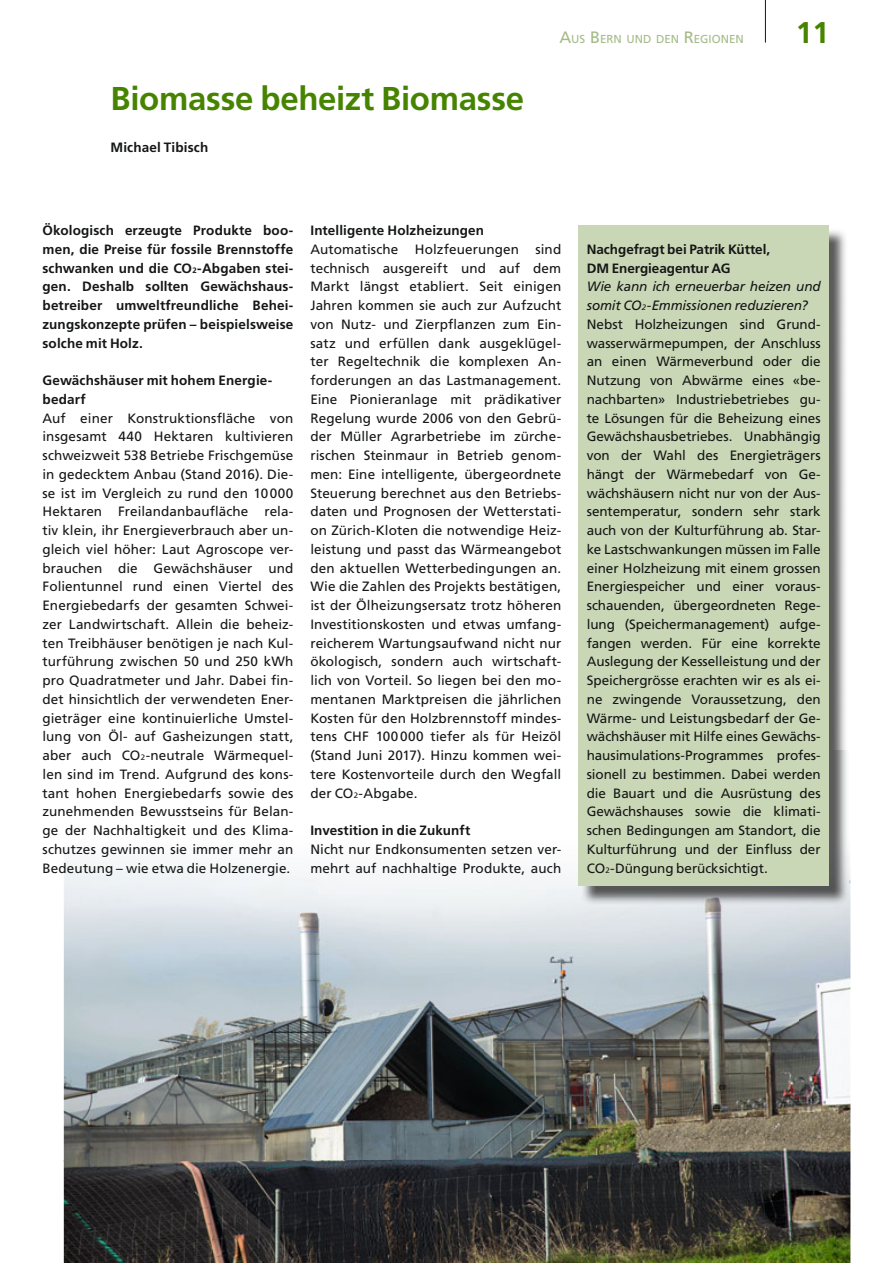
<style>
.page{position:relative;width:893px;height:1263px;background:#fff}
.page>*{position:absolute;margin:0;border:0;box-sizing:border-box;transform-origin:0 0}
.t1{font:700 33px "Frutiger LT";letter-spacing:-.005em;color:#468400}
.t2{font:700 30px "Frutiger LT";color:#468400}
.t3{font:13.5px/18.8px "Frutiger LT";letter-spacing:-.005em;color:#151616;text-align:justify}
.t4{font:700 13.5px/18.8px "Frutiger LT";letter-spacing:.01em;color:#151616}
.t5{font:11.55px "Frutiger LT";color:#a6ba87}
.s1{font-size:16.5px}
.s2{font-size:7.8px}
.s3{font-style:italic}
.s4{font-style:italic;font-size:7.8px}
</style>
<div class="page">
<hr style="left:765px;top:0;width:1px;height:43px;background:#151616">
<img style="left:64px;top:862px;width:524px;height:401px">
<img style="left:798px;top:851px;width:52px;height:412px">
<img style="left:588px;top:905px;width:210px;height:358px">
<img style="left:580px;top:230px;width:268px;height:675px">
<div style="left:578px;top:225px;width:251px;height:661px;background:#cad7b6"></div>
<h1 class="t1" style="left:111px;top:85px;width:415px">Biomasse beheizt Biomasse</h1>
<p class="t4" style="left:111px;top:139px;width:99px">Michael Tibisch</p>
<p class="t5" style="left:559px;top:34px;width:186px"><span class="s1">A</span>US <span class="s1">B</span>ERN UND DEN <span class="s1">R</span>EGIONEN</p>
<h2 class="t2" style="left:796px;top:20px;width:35px">11</h2>
<p class="t4" style="left:43px;top:222px;width:252px;text-align:justify">Ökologisch erzeugte Produkte boo&shy;men, die Preise für fossile Brennstoffe schwanken und die CO<span class="s2">2</span>-Abgaben stei&shy;gen. Deshalb sollten Gewächshaus&shy;betreiber umweltfreundliche Behei&shy;zungskonzepte prüfen – beispielsweise solche mit Holz.</p>
<p class="t4" style="left:43px;top:372px;width:231px">Gewächshäuser mit hohem Energie&shy;bedarf</p>
<p class="t3" style="left:43px;top:410px;width:252px">Auf einer Konstruktionsfläche von insgesamt 440 Hektaren kultivieren schweizweit 538 Betriebe Frischgemüse in gedecktem Anbau (Stand 2016). Die&shy;se ist im Vergleich zu rund den 10 000<br>Hektaren Freilandanbaufläche rela&shy;tiv klein, ihr Energieverbrauch aber un&shy;gleich viel höher: Laut Agroscope ver&shy;brauchen die Gewächshäuser und Folientunnel rund einen Viertel des Energiebedarfs der gesamten Schwei&shy;zer Landwirtschaft. Allein die beheiz&shy;ten Treibhäuser benötigen je nach Kul&shy;turführung zwischen 50 und 250 kWh pro Quadratmeter und Jahr. Dabei fin&shy;det hinsichtlich der verwendeten Ener&shy;gieträger eine kontinuierliche Umstel&shy;lung von Öl- auf Gasheizungen statt, aber auch CO<span class="s2">2</span>-neutrale Wärmequel&shy;len sind im Trend. Aufgrund des kons&shy;tant hohen Energiebedarfs sowie des zunehmenden Bewusstseins für Belan&shy;ge der Nachhaltigkeit und des Klima&shy;schutzes gewinnen sie immer mehr an Bedeutung – wie etwa die Holzenergie.</p>
<p class="t4" style="left:310px;top:222px;width:175px">Intelligente Holzheizungen</p>
<p class="t3" style="left:310px;top:241px;width:252px">Automatische Holzfeuerungen sind technisch ausgereift und auf dem Markt längst etabliert. Seit einigen Jahren kommen sie auch zur Aufzucht von Nutz- und Zierpflanzen zum Ein&shy;satz und erfüllen dank ausgeklügel&shy;ter Regeltechnik die komplexen An&shy;forderungen an das Lastmanagement.<br>Eine Pionieranlage mit prädikativer Regelung wurde 2006 von den Gebrü&shy;der Müller Agrarbetriebe im zürche&shy;rischen Steinmaur in Betrieb genom&shy;men: Eine intelligente, übergeordnete Steuerung berechnet aus den Betriebs&shy;daten und Prognosen der Wetterstati&shy;on Zürich-Kloten die notwendige Heiz&shy;leistung und passt das Wärmeangebot den aktuellen Wetterbedingungen an.<br>Wie die Zahlen des Projekts bestätigen, ist der Ölheizungsersatz trotz höheren Investitionskosten und etwas umfang&shy;reicherem Wartungsaufwand nicht nur ökologisch, sondern auch wirtschaft&shy;lich von Vorteil. So liegen bei den mo&shy;mentanen Marktpreisen die jährlichen Kosten für den Holzbrennstoff mindes&shy;tens CHF 100 000 tiefer als für Heizöl (Stand Juni 2017). Hinzu kommen wei&shy;tere Kostenvorteile durch den Wegfall der CO<span class="s2">2</span>-Abgabe.</p>
<p class="t4" style="left:310px;top:822px;width:161px">Investition in die Zukunft</p>
<p class="t3" style="left:310px;top:841px;width:252px">Nicht nur Endkonsumenten setzen ver&shy;mehrt auf nachhaltige Produkte, auch</p>
<p class="t4" style="left:587px;top:241px;width:185px">Nachgefragt bei Patrik Küttel,<br>DM Energieagentur AG</p>
<p class="t3" style="left:587px;top:278px;width:235px;text-align:left"><span class="s3">Wie kann ich erneuerbar heizen und somit CO</span><span class="s4">2</span><span class="s3">-Emmissionen reduzieren?<br></span>Nebst Holzheizungen sind Grund&shy;wasserwärmepumpen, der Anschluss an einen Wärmeverbund oder die Nutzung von Abwärme eines «be&shy;nachbarten» Industriebetriebes gu&shy;te Lösungen für die Beheizung eines Gewächshausbetriebes. Unabhängig von der Wahl des Energieträgers hängt der Wärmebedarf von Ge&shy;wächshäusern nicht nur von der Aus&shy;sentemperatur, sondern sehr stark auch von der Kulturführung ab. Star&shy;ke Lastschwankungen müssen im Falle einer Holzheizung mit einem grossen Energiespeicher und einer voraus&shy;schauenden, übergeordneten Rege&shy;lung (Speichermanagement) aufge&shy;fangen werden. Für eine korrekte Auslegung der Kesselleistung und der Speichergrösse erachten wir es als ei&shy;ne zwingende Voraussetzung, den Wärme- und Leistungsbedarf der Ge&shy;wächshäuser mit Hilfe eines Gewächs&shy;hausimulations-Programmes profes&shy;sionell zu bestimmen. Dabei werden die Bauart und die Ausrüstung des Gewächshauses sowie die klimati&shy;schen Bedingungen am Standort, die Kulturführung und der Einfluss der CO<span class="s2">2</span>-Düngung berücksichtigt.</p>
</div>
